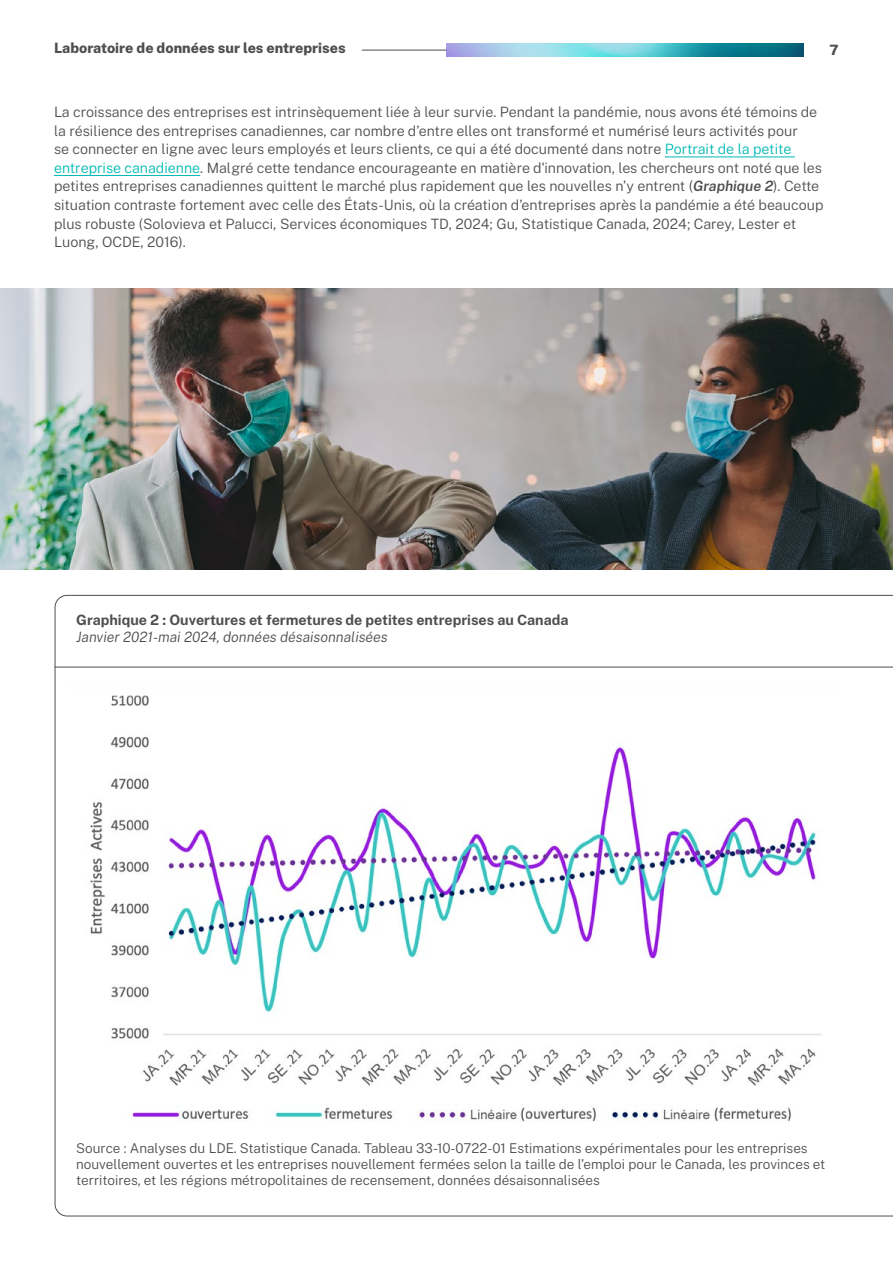
<style>
.page{position:relative;width:893px;height:1263px;background:#fff}
.page>*{position:absolute;margin:0;border:0;box-sizing:border-box;transform-origin:0 0}
.t1{font:300 14.25px/18.6px "Public Sans";color:#4f4e4e}
.t2{font:700 14.25px "Public Sans";color:#4f4e4e}
.t3{font:italic 300 14.25px "Public Sans";color:#4f4e4e}
.t4{font:800 14.25px "Public Sans";color:#4f4e4e}
.t5{font:300 13.5px/16.2px "Public Sans";color:#4f4e4e}
.s1{color:#00b9b4}
.s2{font-weight:600;font-style:italic}
</style>
<div class="page">
<img style="left:446px;top:44px;width:358px;height:12px">
<hr style="left:362px;top:50px;width:84px;height:1px;background:#4f4e4e">
<hr style="left:665px;top:156px;width:130px;height:1px;background:#00b9b4">
<hr style="left:54px;top:175px;width:146px;height:1px;background:#00b9b4">
<svg style="left:55px;top:595px;width:838px;height:621px"></svg>
<img style="left:0;top:289px;width:893px;height:280px">
<hr style="left:55px;top:667px;width:838px;height:1px;background:#4f4e4e">
<img style="left:69px;top:686px;width:770px;height:446px">
<p class="t4" style="left:54px;top:37px;width:293px">Laboratoire de données sur les entreprises</p>
<p class="t4" style="left:829px;top:39px;width:11px">7</p>
<p class="t1" style="left:54px;top:102px;width:771px">La croissance des entreprises est intrinsèquement liée à leur survie. Pendant la pandémie, nous avons été témoins de la résilience des entreprises canadiennes, car nombre d’entre elles ont transformé et numérisé leurs activités pour<br>se connecter en ligne avec leurs employés et leurs clients, ce qui a été documenté dans notre <span class="s1">Portrait de la petite entreprise canadienne</span>. Malgré cette tendance encourageante en matière d'innovation, les chercheurs ont noté que les petites entreprises canadiennes quittent le marché plus rapidement que les nouvelles n’y entrent (<span class="s2">Graphique 2</span>). Cette situation contraste fortement avec celle des États-Unis, où la création d’entreprises après la pandémie a été beaucoup plus robuste (Solovieva et Palucci, Services économiques TD, 2024; Gu, Statistique Canada, 2024; Carey, Lester et Luong, OCDE, 2016).</p>
<p class="t2" style="left:76px;top:609px;width:494px">Graphique 2 : Ouvertures et fermetures de petites entreprises au Canada</p>
<p class="t3" style="left:76px;top:627px;width:313px">Janvier 2021-mai 2024, données désaisonnalisées</p>
<p class="t5" style="left:76px;top:1139px;width:751px">Source : Analyses du LDE. Statistique Canada. Tableau 33-10-0722-01 Estimations expérimentales pour les entreprises nouvellement ouvertes et les entreprises nouvellement fermées selon la taille de l’emploi pour le Canada, les provinces et territoires, et les régions métropolitaines de recensement, données désaisonnalisées</p>
</div>
